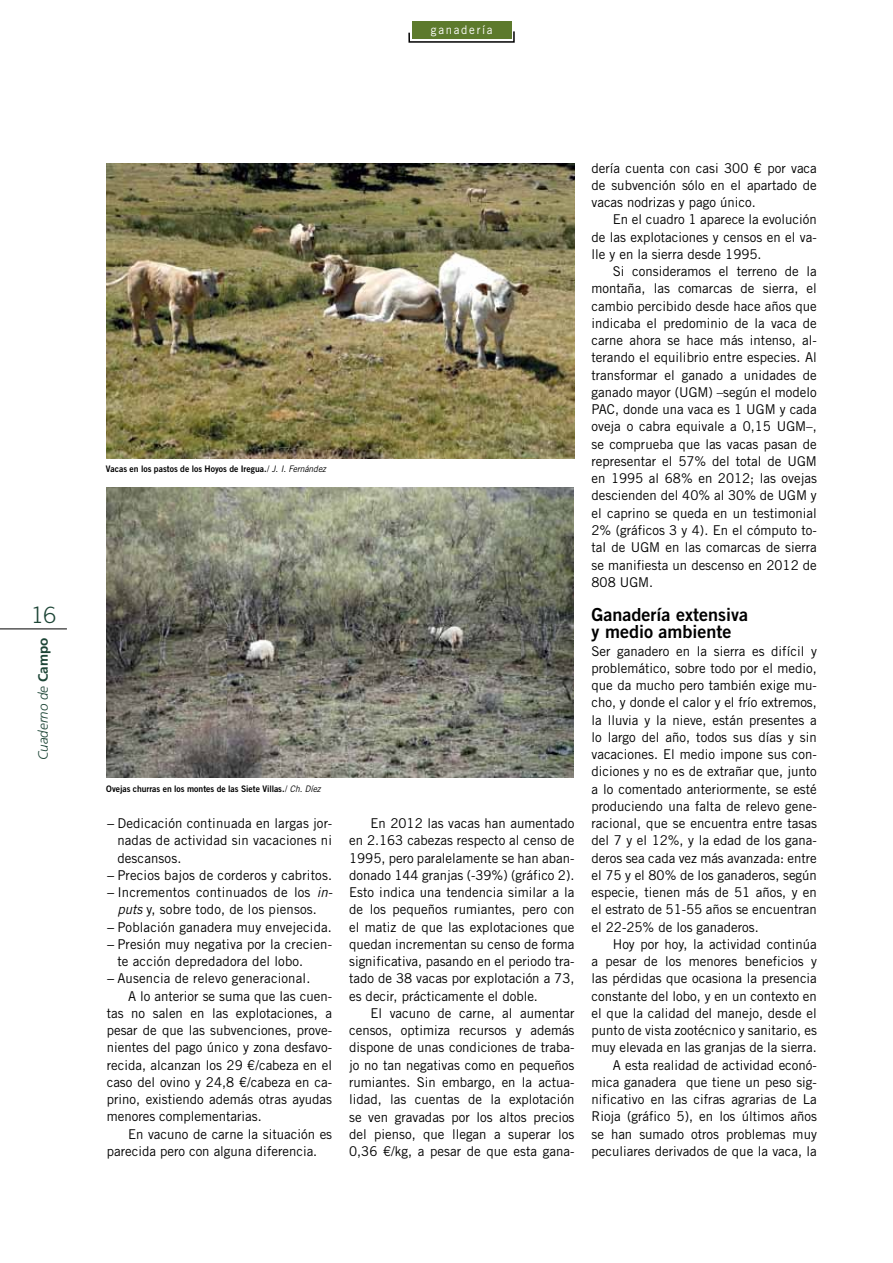
<style>
.page{position:relative;width:893px;height:1263px;background:#fff}
.page>*{position:absolute;margin:0;border:0;box-sizing:border-box;transform-origin:0 0}
.t1{font:300 22.5px "Trade Gothic";color:#1d4536}
.t2{font:18px/17.2px "Trade Gothic Bold Two";color:#000}
.t3{font:13.5px/17.2px "Trade Gothic LT Std";color:#000;text-align:justify}
.t4{font:13.5px "Trade Gothic";letter-spacing:.01em;color:#000}
.t5{font:italic 300 13.5px "Frutiger";color:#1d4536}
.t6{font:12px "Trade Gothic";letter-spacing:.15em;color:#fff;scale:.95 1}
.t7{font:9px "Trade Gothic Bold Two";color:#000;scale:.95 1}
.s1{font-weight:700;font-style:normal}
.s2{font-family:"Trade Gothic"}
.s3{font-family:"Trade Gothic";font-style:italic}
.s4{font-style:italic}
</style>
<div class="page">
<img style="left:107px;top:163px;width:467px;height:296px">
<img style="left:106px;top:487px;width:468px;height:291px">
<hr style="left:0;top:628px;width:67px;height:1px;background:#000">
<svg style="left:408px;top:30px;width:107px;height:13px"></svg>
<div style="left:412px;top:21px;width:99px;height:18px;background:#5d7a2c"></div>
<h1 class="t1" style="left:31px;top:601px;width:27px">16</h1>
<p class="t5" style="left:35px;top:760px;width:124px;rotate:-90deg">Cuaderno de <span class="s1">Campo</span></p>
<p class="t6" style="left:431px;top:23px;width:66px">ganadería</p>
<p class="t7" style="left:106px;top:464px;width:233px">Vacas en los pastos de los Hoyos de Iregua.<span class="s2">/</span> <span class="s3">J. I. Fernández</span></p>
<p class="t7" style="left:106px;top:783px;width:227px">Ovejas churras en los montes de las Siete Villas.<span class="s2">/</span> <span class="s3">Ch. Díez</span></p>
<p class="t4" style="left:107px;top:815px;width:227px">− Dedicación continuada en largas jor-</p>
<p class="t4" style="left:117px;top:832px;width:216px">nadas de actividad sin vacaciones ni</p>
<p class="t4" style="left:117px;top:850px;width:66px">descansos.</p>
<p class="t4" style="left:107px;top:867px;width:227px">− Precios bajos de corderos y cabritos.</p>
<p class="t4" style="left:107px;top:884px;width:227px">− Incrementos continuados de los <span class="s4">in-</span></p>
<p class="t4" style="left:117px;top:901px;width:201px"><span class="s4">puts</span> y, sobre todo, de los piensos.</p>
<p class="t4" style="left:107px;top:919px;width:227px">− Población ganadera muy envejecida.</p>
<p class="t4" style="left:107px;top:936px;width:227px">− Presión muy negativa por la crecien-</p>
<p class="t4" style="left:117px;top:953px;width:187px">te acción depredadora del lobo.</p>
<p class="t4" style="left:107px;top:970px;width:205px">− Ausencia de relevo generacional.</p>
<p class="t3" style="left:107px;top:987px;width:227px;text-indent:21px">A lo anterior se suma que las cuen&shy;tas no salen en las explotaciones, a pesar de que las subvenciones, prove&shy;nientes del pago único y zona desfavo&shy;recida, alcanzan los 29 €/cabeza en el caso del ovino y 24,8 €/cabeza en ca&shy;prino, existiendo además otras ayudas menores complementarias.</p>
<p class="t3" style="left:107px;top:1125px;width:227px;text-indent:21px">En vacuno de carne la situación es parecida pero con alguna diferencia.</p>
<p class="t3" style="left:349px;top:814px;width:227px;text-indent:21px">En 2012 las vacas han aumentado en 2.163 cabezas respecto al censo de 1995, pero paralelamente se han aban&shy;donado 144 granjas (-39%) (gráfico 2).<br>Esto indica una tendencia similar a la de los pequeños rumiantes, pero con el matiz de que las explotaciones que quedan incrementan su censo de forma significativa, pasando en el periodo tra&shy;tado de 38 vacas por explotación a 73, es decir, prácticamente el doble.</p>
<p class="t3" style="left:349px;top:1004px;width:227px;text-indent:21px">El vacuno de carne, al aumentar censos, optimiza recursos y además dispone de unas condiciones de traba&shy;jo no tan negativas como en pequeños rumiantes. Sin embargo, en la actua&shy;lidad, las cuentas de la explotación se ven gravadas por los altos precios del pienso, que llegan a superar los 0,36 €/kg, a pesar de que esta gana-</p>
<p class="t3" style="left:591px;top:159px;width:227px">dería cuenta con casi 300 € por vaca de subvención sólo en el apartado de vacas nodrizas y pago único.</p>
<p class="t3" style="left:591px;top:211px;width:227px;text-indent:21px">En el cuadro 1 aparece la evolución de las explotaciones y censos en el va&shy;lle y en la sierra desde 1995.</p>
<p class="t3" style="left:591px;top:263px;width:227px;text-indent:21px">Si consideramos el terreno de la montaña, las comarcas de sierra, el cambio percibido desde hace años que indicaba el predominio de la vaca de carne ahora se hace más intenso, al&shy;terando el equilibrio entre especies. Al transformar el ganado a unidades de ganado mayor (UGM) –según el modelo PAC, donde una vaca es 1 UGM y cada oveja o cabra equivale a 0,15 UGM–, se comprueba que las vacas pasan de representar el 57% del total de UGM en 1995 al 68% en 2012; las ovejas descienden del 40% al 30% de UGM y el caprino se queda en un testimonial 2% (gráficos 3 y 4). En el cómputo to&shy;tal de UGM en las comarcas de sierra se manifiesta un descenso en 2012 de 808 UGM.</p>
<h2 class="t2" style="left:591px;top:606px;width:158px">Ganadería extensiva y medio ambiente</h2>
<p class="t3" style="left:591px;top:642px;width:227px">Ser ganadero en la sierra es difícil y problemático, sobre todo por el medio, que da mucho pero también exige mu&shy;cho, y donde el calor y el frío extremos, la lluvia y la nieve, están presentes a lo largo del año, todos sus días y sin vacaciones. El medio impone sus con&shy;diciones y no es de extrañar que, junto a lo comentado anteriormente, se esté produciendo una falta de relevo gene&shy;racional, que se encuentra entre tasas del 7 y el 12%, y la edad de los gana&shy;deros sea cada vez más avanzada: entre el 75 y el 80% de los ganaderos, según especie, tienen más de 51 años, y en el estrato de 51-55 años se encuentran el 22-25% de los ganaderos.</p>
<p class="t3" style="left:591px;top:935px;width:227px;text-align:right">Hoy por hoy, la actividad continúa<br>a pesar de los menores beneficios y las pérdidas que ocasiona la presencia constante del lobo, y en un contexto en el que la calidad del manejo, desde el punto de vista zootécnico y sanitario, es muy elevada en las granjas de la sierra.<br>A esta realidad de actividad econó&shy;mica ganadera que tiene un peso sig&shy;nificativo en las cifras agrarias de La Rioja (gráfico 5), en los últimos años se han sumado otros problemas muy peculiares derivados de que la vaca, la</p>
</div>
